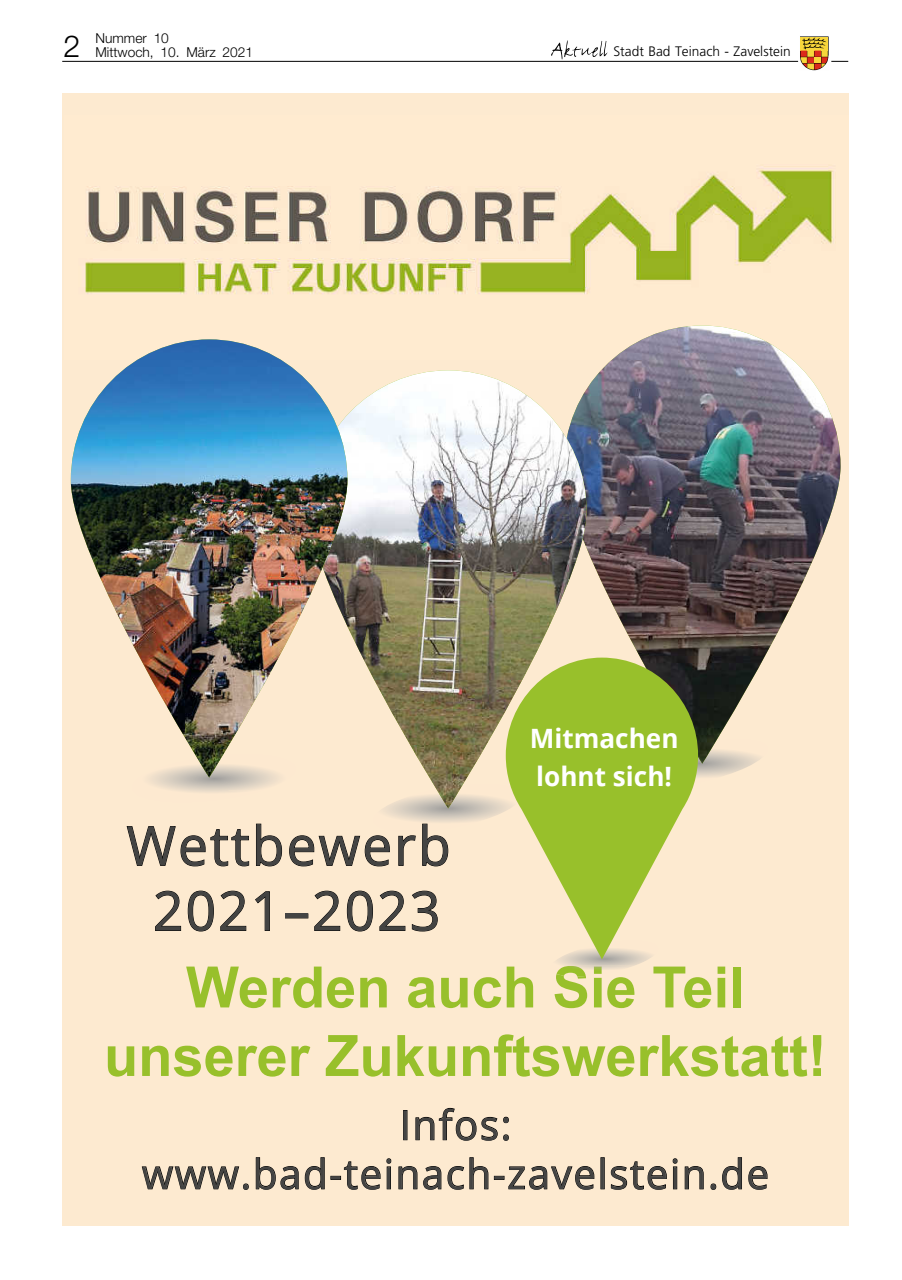
<style>
.page{position:relative;width:902px;height:1280px;background:#fff}
.page>*{position:absolute;margin:0;border:0;box-sizing:border-box;transform-origin:0 0}
.t1{font:700 57.15px/68.6px "Arial";color:#98c02b;text-align:center}
.t2{font:54.3px/65.1px "Open Sans";letter-spacing:.04em;color:#444443;text-align:center}
.t3{font:40.95px/49.1px "Open Sans";letter-spacing:.04em;color:#444443;text-align:center}
.t4{font:700 26.7px/37px "Open Sans";color:#fff}
.t5{font:300 13.8px "Frutiger";color:#000}
.t6{font:300 13.65px/13.5px "Helvetica Neue";color:#000}
.s1{font-size:30.3px}
.s2{color:#fff}
</style>
<div class="page">
<svg style="left:551px;top:40px;width:56px;height:20px"></svg>
<hr style="left:62px;top:61px;width:736px;height:1px;background:#000">
<svg style="left:800px;top:36px;width:48px;height:35px"></svg>
<div style="left:62px;top:94px;width:786px;height:1132px;background:#fdead0"></div>
<svg style="left:698px;top:764px;width:54px;height:13px"></svg>
<img style="left:85px;top:167px;width:751px;height:127px">
<div style="left:403px;top:1110px;width:4px;height:30px;border:1px solid #000"></div>
<svg style="left:415px;top:1107px;width:94px;height:34px"></svg>
<svg style="left:141px;top:1166px;width:108px;height:24px"></svg>
<svg style="left:255px;top:1157px;width:70px;height:33px"></svg>
<div style="left:330px;top:1176px;width:11px;height:4px;border:1px solid #000"></div>
<svg style="left:343px;top:1158px;width:49px;height:32px"></svg>
<svg style="left:398px;top:1157px;width:91px;height:33px"></svg>
<div style="left:494px;top:1176px;width:10px;height:4px;border:1px solid #000"></div>
<svg style="left:508px;top:1166px;width:86px;height:24px"></svg>
<svg style="left:610px;top:1158px;width:68px;height:32px"></svg>
<svg style="left:684px;top:1157px;width:83px;height:33px"></svg>
<svg style="left:556px;top:959px;width:92px;height:10px"></svg>
<svg style="left:126px;top:777px;width:379px;height:90px"></svg>
<svg style="left:155px;top:890px;width:26px;height:41px"></svg>
<svg style="left:187px;top:890px;width:60px;height:42px"></svg>
<svg style="left:255px;top:891px;width:15px;height:40px"></svg>
<svg style="left:314px;top:890px;width:26px;height:41px"></svg>
<svg style="left:346px;top:890px;width:92px;height:42px"></svg>
<img style="left:586px;top:325px;width:254px;height:439px">
<img style="left:310px;top:370px;width:276px;height:438px">
<img style="left:71px;top:339px;width:276px;height:438px">
<svg style="left:505px;top:658px;width:193px;height:301px;fill:#98c02b"></svg>
<div style="left:525px;top:728px;width:158px;height:73px;background:#98c02b"></div>
<p class="t6" style="left:95px;top:32px;width:159px;text-indent:-32px"><span class="s1">2</span> Nummer 10<br>Mittwoch, 10. März 2021</p>
<p class="t5" style="left:613px;top:44px;width:179px">Stadt Bad Teinach - Zavelstein</p>
<p class="t2" style="left:127px;top:812px;width:325px">Wettbewerb<br>2021–2023</p>
<p class="t4" style="left:529px;top:719px;width:150px">Mitmachen lohnt sich!</p>
<p class="t1" style="left:104px;top:954px;width:724px">Werden auch <span class="s2">Sie</span> Teil unserer Zukunftswerkstatt!</p>
<p class="t3" style="left:142px;top:1099px;width:628px">Infos: www.bad-teinach-zavelstein.de</p>
</div>
